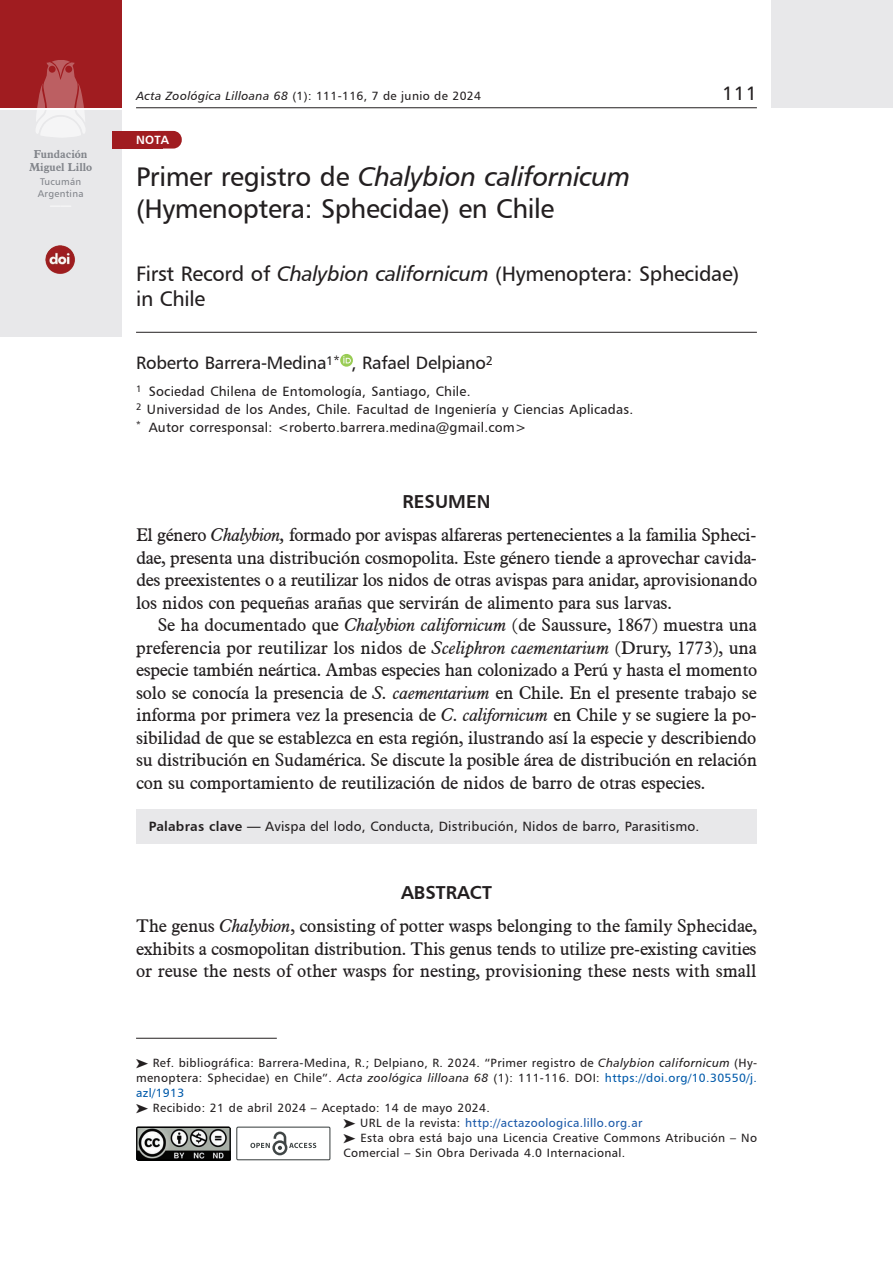
<style>
.page{position:relative;width:893px;height:1263px;background:#fff}
.page>*{position:absolute;margin:0;border:0;box-sizing:border-box;transform-origin:0 0}
.t1{font:27px "Humanist 777 BT Italic B";letter-spacing:-.015em;color:#231f20}
.t2{font:27px "Humanist 777 BT Roman B";letter-spacing:-.015em;color:#231f20}
.t3{font:21px/25.5px "Humanist 777 BT Roman B";letter-spacing:-.015em;color:#231f20}
.t4{font:19.5px "Humanist 777 BT Roman B";color:#231f20}
.t5{font:18.75px "Humanist 777 BT Bold B";color:#231f20}
.t6{font:18px/22.5px "Aldine 721 BT";letter-spacing:-.01em;color:#231f20;text-align:justify}
.t7{font:18px "Humanist 777 BT Roman B";letter-spacing:-.015em;color:#231f20}
.t8{font:13.5px/18px "Humanist 777 BT Roman B";letter-spacing:.015em;color:#231f20}
.t9{font:12px/15px "Humanist 777 BT Roman B";letter-spacing:.03em;color:#231f20;text-align:justify}
.t10{font:12px "Humanist 777 BT Roman B";letter-spacing:.03em;color:#1c5aa9}
.t11{font:12px "Humanist 777 BT Bold B";color:#fff}
.t12{font:700 11.25px/12.8px "Aldine 721 BT";color:#82858b;text-align:center}
.t13{font:9.75px/12px "Humanist 777 BT Roman B";letter-spacing:.03em;color:#82858b}
.s1{font-family:"Humanist 777 BT Italic B"}
.s2{font-family:"Humanist 777 BT Roman B"}
.s3{font-style:italic}
.s4{font-family:"Humanist 777 BT Bold B"}
.s5{color:#015aaa}
.s6{color:#231f20}
</style>
<div class="page">
<hr style="left:136px;top:107px;width:621px;height:1px;background:#231f20">
<div style="left:772px;top:0;width:121px;height:108px;background:#e8e8ea"></div>
<hr style="left:136px;top:332px;width:621px;height:1px;background:#231f20">
<hr style="left:136px;top:1038px;width:141px;height:1px;background:#231f20">
<div style="left:0;top:0;width:121px;height:108px;background:#a01c20"></div>
<div style="left:0;top:110px;width:121px;height:226px;background:#e8e8ea"></div>
<svg style="left:36px;top:60px;width:49px;height:77px"></svg>
<img style="left:46px;top:245px;width:29px;height:29px">
<img style="left:138px;top:1128px;width:92px;height:33px">
<div style="left:136px;top:1126px;width:95px;height:34px;border:1px solid #000"></div>
<svg style="left:250px;top:1131px;width:66px;height:24px"></svg>
<div style="left:236px;top:1126px;width:94px;height:34px;border:1px solid #404646"></div>
<svg style="left:340px;top:354px;width:13px;height:13px"></svg>
<svg style="left:343px;top:356px;width:8px;height:7px"></svg>
<div style="left:150px;top:131px;width:32px;height:18px;background:#a01c20;border-radius:9px"></div>
<div style="left:112px;top:131px;width:51px;height:18px;background:#a01c20"></div>
<div style="left:136px;top:809px;width:621px;height:34px;background:#e8e8ea"></div>
<p class="t12" style="left:29px;top:148px;width:65px">Fundación<br>Miguel Lillo</p>
<p class="t13" style="left:38px;top:175px;width:47px">Tucumán<br>Argentina</p>
<p class="t9" style="left:136px;top:88px;width:346px"><span class="s1">Acta Zoológica Lilloana 68</span> (1): 111-116, 7 de junio de 2024</p>
<p class="t4" style="left:722px;top:81px;width:36px">111</p>
<p class="t11" style="left:136px;top:132px;width:34px">NOTA</p>
<h1 class="t1" style="left:136px;top:160px;width:496px"><span class="s2">Primer registro de</span> Chalybion californicum</h1>
<h1 class="t2" style="left:136px;top:191px;width:420px">(Hymenoptera: Sphecidae) en Chile</h1>
<p class="t3" style="left:136px;top:260px;width:605px">First Record of <span class="s1">Chalybion californicum</span> (Hymenoptera: Sphecidae) in Chile</p>
<p class="t7" style="left:136px;top:352px;width:359px">Roberto Barrera-Medina<sup>1*</sup> , Rafael Delpiano<sup>2</sup></p>
<p class="t8" style="left:136px;top:382px;width:499px"><sup>1</sup> Sociedad Chilena de Entomología, Santiago, Chile.<br><sup>2</sup> Universidad de los Andes, Chile. Facultad de Ingeniería y Ciencias Aplicadas. <sup>*</sup> Autor corresponsal: &lt;roberto.barrera.medina@gmail.com&gt;</p>
<p class="t5" style="left:402px;top:490px;width:89px">RESUMEN</p>
<p class="t6" style="left:136px;top:523px;width:623px">El género <span class="s3">Chalybion,</span> formado por avispas alfareras pertenecientes a la familia Spheci&shy;dae, presenta una distribución cosmopolita. Este género tiende a aprovechar cavida&shy;des preexistentes o a reutilizar los nidos de otras avispas para anidar, aprovisionando los nidos con pequeñas arañas que servirán de alimento para sus larvas.</p>
<p class="t6" style="left:136px;top:613px;width:623px;text-indent:21px">Se ha documentado que <span class="s3">Chalybion californicum</span> (de Saussure, 1867) muestra una preferencia por reutilizar los nidos de <span class="s3">Sceliphron caementarium</span> (Drury, 1773), una especie también neártica. Ambas especies han colonizado a Perú y hasta el momento solo se conocía la presencia de <span class="s3">S. caementarium</span> en Chile. En el presente trabajo se informa por primera vez la presencia de <span class="s3">C. californicum</span> en Chile y se sugiere la po&shy;sibilidad de que se establezca en esta región, ilustrando así la especie y describiendo su distribución en Sudamérica. Se discute la posible área de distribución en relación con su comportamiento de reutilización de nidos de barro de otras especies.</p>
<p class="t8" style="left:149px;top:817px;width:552px"><span class="s4">Palabras clave —</span> Avispa del lodo, Conducta, Distribución, Nidos de barro, Parasitismo.</p>
<p class="t5" style="left:401px;top:880px;width:92px">ABSTRACT</p>
<p class="t6" style="left:136px;top:914px;width:622px">The genus <span class="s3">Chalybion</span>, consisting of potter wasps belonging to the family Sphecidae, exhibits a cosmopolitan distribution. This genus tends to utilize pre-existing cavities or reuse the nests of other wasps for nesting, provisioning these nests with small</p>
<p class="t9" style="left:136px;top:1055px;width:622px;text-indent:17px">Ref. bibliográfica: Barrera-Medina, R.; Delpiano, R. 2024. “Primer registro de <span class="s1">Chalybion californicum</span> (Hy&shy;menoptera: Sphecidae) en Chile”. <span class="s1">Acta zoológica lilloana 68</span> (1): 111-116. DOI: <span class="s5">https://doi.org/10.30550/j. azl/1913</span></p>
<p class="t9" style="left:153px;top:1100px;width:338px">Recibido: 21 de abril 2024 – Aceptado: 14 de mayo 2024.</p>
<p class="t10" style="left:360px;top:1116px;width:284px"><span class="s6">URL de la revista:</span> http://actazoologica.lillo.org.ar</p>
<p class="t9" style="left:360px;top:1130px;width:398px">Esta obra está bajo una Licencia Creative Commons Atribución – No</p>
<p class="t9" style="left:343px;top:1145px;width:283px">Comercial – Sin Obra Derivada 4.0 Internacional.</p>
</div>
